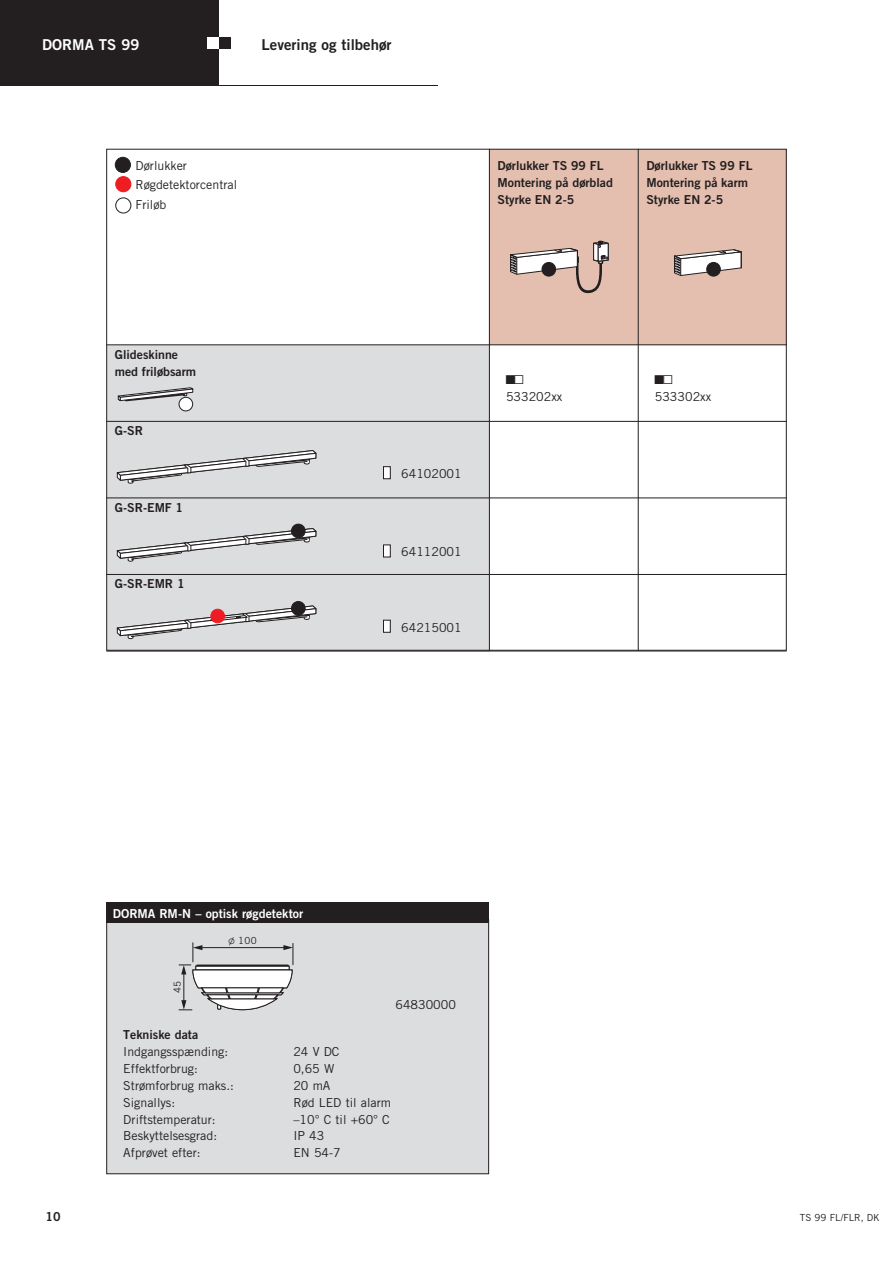
<style>
.page{position:relative;width:893px;height:1263px;background:#fff}
.page>*{position:absolute;margin:0;border:0;box-sizing:border-box;transform-origin:0 0}
.t1{font:15px "Trade Gothic Bold Two";color:#231f20}
.t2{font:15px "Trade Gothic Bold Two";color:#fff}
.t3{font:12.3px/20px "Trade Gothic";color:#231f20}
.t4{font:12.3px/17px "Trade Gothic Bold Two";color:#231f20}
.t5{font:12.3px "Trade Gothic Bold Two";color:#fff}
.t6{font:12.3px "AG Figures+Pi BQ";color:#231f20}
.t7{font:9.75px "Trade Gothic";color:#231f20}
.s1{font-family:"AG Figures+Pi BQ"}
</style>
<div class="page">
<div style="left:107px;top:345px;width:382px;height:306px;background:#dcdddf"></div>
<div style="left:489px;top:149px;width:298px;height:196px;background:#e4bfaf"></div>
<hr style="left:489px;top:149px;width:1px;height:502px;background:#231f20">
<hr style="left:638px;top:149px;width:1px;height:502px;background:#231f20">
<div style="left:0;top:0;width:219px;height:85px;background:#231f20"></div>
<div style="left:219px;top:37px;width:12px;height:11px;background:#231f20"></div>
<div style="left:207px;top:37px;width:12px;height:11px;background:#fff"></div>
<hr style="left:106px;top:344px;width:681px;height:1px;background:#231f20">
<hr style="left:106px;top:421px;width:681px;height:1px;background:#231f20">
<hr style="left:106px;top:497px;width:681px;height:1px;background:#231f20">
<hr style="left:106px;top:574px;width:681px;height:1px;background:#231f20">
<hr style="left:106px;top:651px;width:681px;height:1px;background:#231f20">
<svg style="left:510px;top:241px;width:99px;height:53px"></svg>
<svg style="left:674px;top:249px;width:68px;height:27px"></svg>
<div style="left:383px;top:466px;width:8px;height:13px;background:#fff;border:1px solid #231f20"></div>
<svg style="left:116px;top:450px;width:201px;height:34px"></svg>
<div style="left:383px;top:544px;width:8px;height:13px;background:#fff;border:1px solid #231f20"></div>
<svg style="left:116px;top:523px;width:201px;height:39px"></svg>
<div style="left:291px;top:524px;width:14px;height:14px;background:#231f20;border-radius:50%"></div>
<div style="left:291px;top:524px;width:15px;height:14px;border:1px solid #231f20;border-radius:50%"></div>
<div style="left:383px;top:620px;width:8px;height:13px;background:#fff;border:1px solid #231f20"></div>
<svg style="left:116px;top:601px;width:201px;height:38px"></svg>
<div style="left:211px;top:609px;width:13px;height:14px;background:#ee1d23;border-radius:50%"></div>
<div style="left:210px;top:609px;width:15px;height:14px;border:1px solid #ee1d23;border-radius:50%"></div>
<div style="left:179px;top:397px;width:14px;height:14px;background:#fff;border-radius:50%"></div>
<div style="left:179px;top:397px;width:14px;height:14px;border:1px solid #231f20;border-radius:50%"></div>
<svg style="left:117px;top:387px;width:77px;height:15px"></svg>
<div style="left:542px;top:262px;width:14px;height:14px;background:#231f20;border-radius:50%"></div>
<div style="left:542px;top:262px;width:14px;height:15px;border:1px solid #231f20;border-radius:50%"></div>
<div style="left:707px;top:262px;width:13px;height:14px;background:#231f20;border-radius:50%"></div>
<div style="left:706px;top:262px;width:15px;height:15px;border:1px solid #231f20;border-radius:50%"></div>
<div style="left:115px;top:157px;width:15px;height:15px;background:#231f20;border-radius:50%"></div>
<div style="left:115px;top:157px;width:16px;height:16px;border:1px solid #231f20;border-radius:50%"></div>
<div style="left:116px;top:177px;width:15px;height:15px;background:#ee1d23;border-radius:50%"></div>
<div style="left:115px;top:176px;width:16px;height:16px;border:1px solid #ee1d23;border-radius:50%"></div>
<div style="left:115px;top:197px;width:16px;height:16px;border:1px solid #231f20;border-radius:50%"></div>
<div style="left:107px;top:919px;width:382px;height:255px;background:#dcdddf"></div>
<div style="left:106px;top:902px;width:383px;height:21px;background:#231f20"></div>
<svg style="left:179px;top:943px;width:115px;height:67px"></svg>
<p class="t2" style="left:42px;top:35px;width:99px">DORMA TS 99</p>
<p class="t1" style="left:261px;top:35px;width:132px">Levering og tilbehør</p>
<p class="t3" style="left:135px;top:155px;width:103px">Dørlukker<br>Røgdetektorcentral<br>Friløb</p>
<p class="t4" style="left:497px;top:157px;width:117px">Dørlukker TS 99 FL<br>Montering på dørblad<br>Styrke EN 2-5</p>
<p class="t4" style="left:646px;top:157px;width:108px">Dørlukker TS 99 FL<br>Montering på karm<br>Styrke EN 2-5</p>
<p class="t4" style="left:115px;top:346px;width:83px">Glideskinne med friløbsarm</p>
<p class="t4" style="left:115px;top:422px;width:30px">G-SR</p>
<p class="t4" style="left:115px;top:499px;width:70px">G-SR-EMF 1</p>
<p class="t4" style="left:115px;top:575px;width:71px">G-SR-EMR 1</p>
<p class="t3" style="left:401px;top:464px;width:62px">64102001</p>
<p class="t3" style="left:401px;top:541px;width:62px">64112001</p>
<p class="t3" style="left:401px;top:617px;width:62px">64215001</p>
<p class="t6" style="left:506px;top:373px;width:19px">yY</p>
<p class="t3" style="left:506px;top:386px;width:58px">533202xx</p>
<p class="t6" style="left:655px;top:373px;width:19px">yY</p>
<p class="t3" style="left:655px;top:386px;width:58px">533302xx</p>
<p class="t5" style="left:113px;top:906px;width:192px">DORMA RM-N – optisk røgdetektor</p>
<p class="t7" style="left:228px;top:935px;width:30px"><span class="s1">l</span> 100</p>
<p class="t7" style="left:172px;top:993px;width:14px;rotate:-90deg">45</p>
<p class="t4" style="left:123px;top:1026px;width:76px">Tekniske data</p>
<p class="t3" style="left:123px;top:1041px;width:106px">Indgangsspænding:</p>
<p class="t3" style="left:293px;top:1041px;width:48px">24 V DC</p>
<p class="t3" style="left:123px;top:1058px;width:76px">Effektforbrug:</p>
<p class="t3" style="left:293px;top:1058px;width:42px">0,65 W</p>
<p class="t3" style="left:123px;top:1075px;width:112px">Strømforbrug maks.:</p>
<p class="t3" style="left:293px;top:1075px;width:39px">20 mA</p>
<p class="t3" style="left:123px;top:1092px;width:53px">Signallys:</p>
<p class="t3" style="left:293px;top:1092px;width:99px">Rød LED til alarm</p>
<p class="t3" style="left:123px;top:1109px;width:94px">Driftstemperatur:</p>
<p class="t3" style="left:293px;top:1109px;width:98px">–10° C til +60° C</p>
<p class="t3" style="left:123px;top:1126px;width:95px">Beskyttelsesgrad:</p>
<p class="t3" style="left:293px;top:1126px;width:32px">IP 43</p>
<p class="t3" style="left:123px;top:1143px;width:79px">Afprøvet efter:</p>
<p class="t3" style="left:293px;top:1143px;width:49px">EN 54-7</p>
<p class="t3" style="left:395px;top:995px;width:62px">64830000</p>
<p class="t4" style="left:46px;top:1208px;width:17px">10</p>
<p class="t7" style="left:800px;top:1212px;width:81px">TS 99 FL/FLR, DK</p>
</div>
